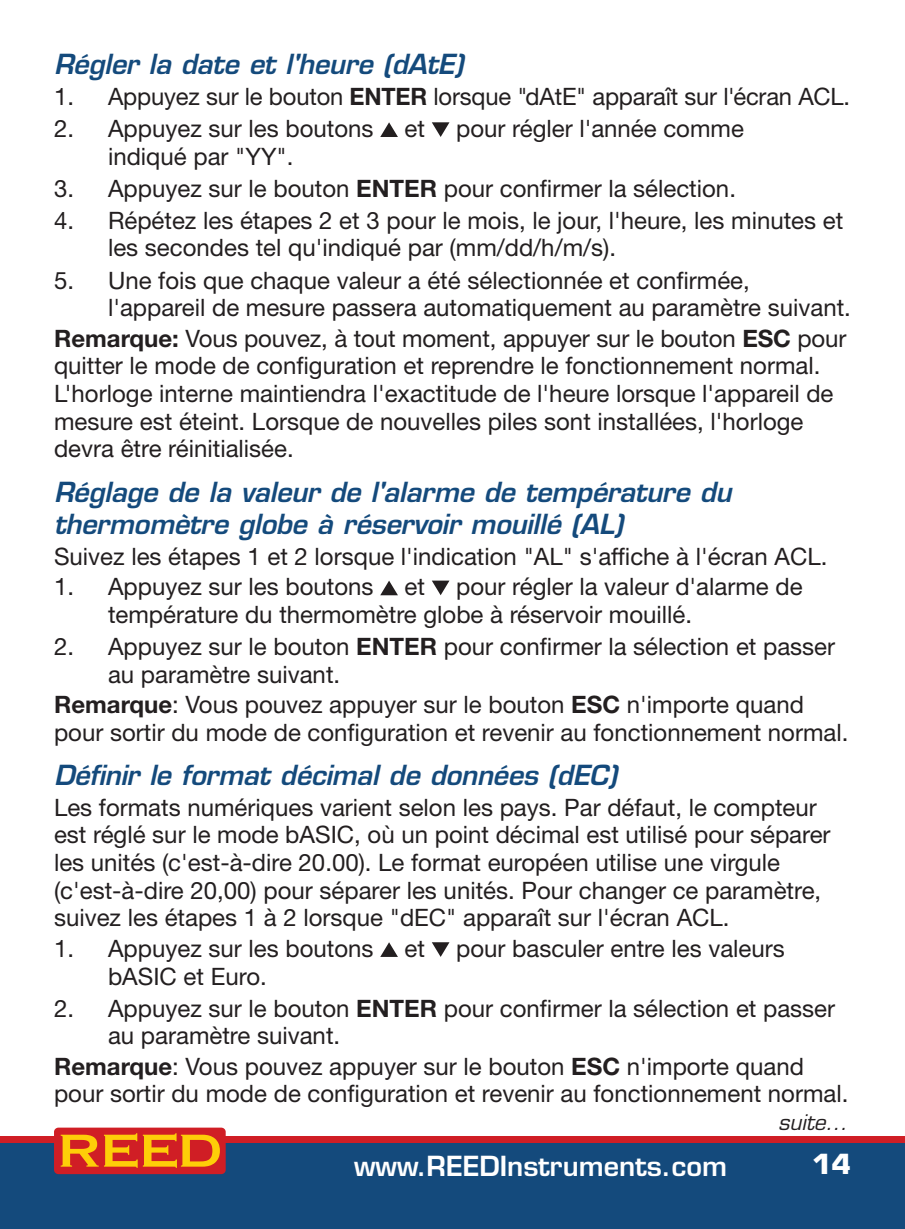
<style>
.page{position:relative;width:905px;height:1229px;background:#fff}
.page>*{position:absolute;margin:0;border:0;box-sizing:border-box;transform-origin:0 0}
.t1{font:italic 600 27px/32.4px "Eurostile LT Std";letter-spacing:-.01em;color:#144a7c}
.t2{font:600 27px "Eurostile LT Std";color:#fff}
.t3{font:700 27px "Eurostile LT Std";color:#fff}
.t4{font:24px/27.6px "Helvetica Neue LT Std";color:#231f20}
.t5{font:italic 21px "Eurostile LT Std";color:#231f20}
.s1{font-weight:700}
</style>
<div class="page">
<div style="left:0;top:1137px;width:904px;height:91px;background:#144a7c"></div>
<div style="left:0;top:1136px;width:904px;height:6px;background:#d01e25"></div>
<div style="left:54px;top:1127px;width:172px;height:47px;background:#d01e25;border-radius:4px"></div>
<svg style="left:61px;top:1133px;width:159px;height:34px"></svg>
<svg style="left:380px;top:122px;width:18px;height:15px"></svg>
<svg style="left:432px;top:122px;width:17px;height:15px"></svg>
<svg style="left:380px;top:580px;width:18px;height:15px"></svg>
<svg style="left:432px;top:580px;width:17px;height:15px"></svg>
<svg style="left:380px;top:942px;width:18px;height:15px"></svg>
<svg style="left:432px;top:942px;width:17px;height:15px"></svg>
<p class="t1" style="left:54px;top:49px;width:411px">Régler la date et l'heure (dAtE)</p>
<p class="t4" style="left:54px;top:82px;width:797px">1. Appuyez sur le bouton <span class="s1">ENTER</span> lorsque "dAtE" apparaît sur l'écran ACL.</p>
<p class="t4" style="left:54px;top:114px;width:321px">2. Appuyez sur les boutons</p>
<p class="t4" style="left:404px;top:114px;width:22px">et</p>
<p class="t4" style="left:456px;top:114px;width:289px">pour régler l'année comme</p>
<p class="t4" style="left:108px;top:142px;width:187px">indiqué par "YY".</p>
<p class="t4" style="left:54px;top:174px;width:683px">3. Appuyez sur le bouton <span class="s1">ENTER</span> pour confirmer la sélection.</p>
<p class="t4" style="left:108px;top:206px;width:736px;text-indent:-54px">4. Répétez les étapes 2 et 3 pour le mois, le jour, l'heure, les minutes et les secondes tel qu'indiqué par (mm/dd/h/m/s).</p>
<p class="t4" style="left:108px;top:266px;width:744px;text-indent:-54px">5. Une fois que chaque valeur a été sélectionnée et confirmée, l'appareil de mesure passera automatiquement au paramètre suivant.</p>
<p class="t4" style="left:54px;top:324px;width:794px"><span class="s1">Remarque:</span> Vous pouvez, à tout moment, appuyer sur le bouton <span class="s1">ESC</span> pour quitter le mode de configuration et reprendre le fonctionnement normal.<br>L'horloge interne maintiendra l'exactitude de l'heure lorsque l'appareil de mesure est éteint. Lorsque de nouvelles piles sont installées, l'horloge devra être réinitialisée.</p>
<p class="t1" style="left:54px;top:476px;width:679px">Réglage de la valeur de l'alarme de température du thermomètre globe à réservoir mouillé (AL)</p>
<p class="t4" style="left:54px;top:542px;width:774px">Suivez les étapes 1 et 2 lorsque l'indication "AL" s'affiche à l'écran ACL.</p>
<p class="t4" style="left:54px;top:572px;width:321px">1. Appuyez sur les boutons</p>
<p class="t4" style="left:404px;top:572px;width:22px">et</p>
<p class="t4" style="left:108px;top:572px;width:696px;text-indent:348px">pour régler la valeur d'alarme de température du thermomètre globe à réservoir mouillé.</p>
<p class="t4" style="left:108px;top:632px;width:728px;text-indent:-54px">2. Appuyez sur le bouton <span class="s1">ENTER</span> pour confirmer la sélection et passer au paramètre suivant.</p>
<p class="t4" style="left:54px;top:690px;width:795px"><span class="s1">Remarque</span>: Vous pouvez appuyer sur le bouton <span class="s1">ESC</span> n'importe quand pour sortir du mode de configuration et revenir au fonctionnement normal.</p>
<p class="t1" style="left:54px;top:759px;width:564px">Définir le format décimal de données (dEC)</p>
<p class="t4" style="left:54px;top:793px;width:778px">Les formats numériques varient selon les pays. Par défaut, le compteur est réglé sur le mode bASIC, où un point décimal est utilisé pour séparer les unités (c'est-à-dire 20.00). Le format européen utilise une virgule (c'est-à-dire 20,00) pour séparer les unités. Pour changer ce paramètre, suivez les étapes 1 à 2 lorsque "dEC" apparaît sur l'écran ACL.</p>
<p class="t4" style="left:54px;top:934px;width:321px">1. Appuyez sur les boutons</p>
<p class="t4" style="left:404px;top:934px;width:22px">et</p>
<p class="t4" style="left:456px;top:934px;width:330px">pour basculer entre les valeurs</p>
<p class="t4" style="left:108px;top:961px;width:160px">bASIC et Euro.</p>
<p class="t4" style="left:108px;top:994px;width:728px;text-indent:-54px">2. Appuyez sur le bouton <span class="s1">ENTER</span> pour confirmer la sélection et passer au paramètre suivant.</p>
<p class="t4" style="left:54px;top:1052px;width:795px"><span class="s1">Remarque</span>: Vous pouvez appuyer sur le bouton <span class="s1">ESC</span> n'importe quand pour sortir du mode de configuration et revenir au fonctionnement normal.</p>
<p class="t5" style="left:778px;top:1110px;width:71px">suite...</p>
<p class="t2" style="left:354px;top:1148px;width:374px">www.REEDInstruments.com</p>
<p class="t3" style="left:812px;top:1147px;width:40px">14</p>
</div>
